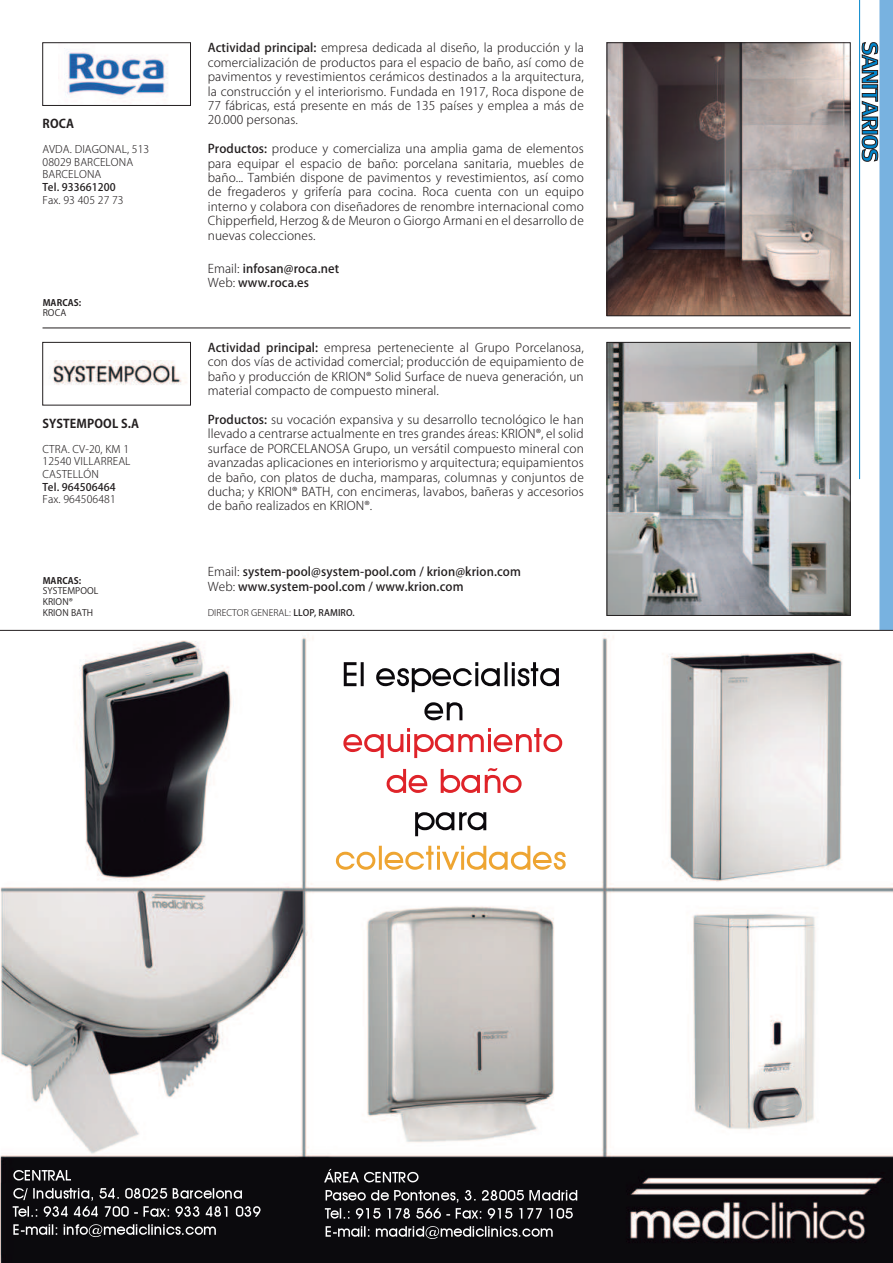
<style>
.page{position:relative;width:893px;height:1263px;background:#fff}
.page>*{position:absolute;margin:0;border:0;box-sizing:border-box;transform-origin:0 0}
.t1{font:300 12px/14.4px "Koz Go Pro";letter-spacing:.01em;color:#231f20;text-align:justify}
.t2{font:500 12px/14.4px "Koz Go Pro";letter-spacing:.01em;color:#231f20}
.t3{font:700 12px "Koz Go Pro";letter-spacing:.01em;color:#231f20}
.t4{font:300 10.5px/12.6px "Koz Go Pro";letter-spacing:.01em;color:#231f20}
.t5{font:500 10.5px "Koz Go Pro";letter-spacing:.01em;color:#231f20}
.t6{font:9px/10.8px "Koz Go Pro";letter-spacing:.01em;color:#231f20}
.t7{font:300 9px "Koz Go Pro";letter-spacing:.01em;color:#231f20}
.t8{font:700 9px "Koz Go Pro";letter-spacing:.01em;color:#231f20}
.s1{font-weight:500}
.s2{font-weight:300}
</style>
<div class="page">
<hr style="left:43px;top:328px;width:807px;height:1px;background:#231f20">
<img style="left:609px;top:45px;width:239px;height:269px">
<div style="left:607px;top:43px;width:243px;height:273px;border:1px solid #231f20"></div>
<img style="left:64px;top:48px;width:104px;height:51px">
<div style="left:43px;top:43px;width:148px;height:63px;border:1px solid #231f20"></div>
<img style="left:609px;top:344px;width:239px;height:270px">
<div style="left:607px;top:342px;width:243px;height:274px;border:1px solid #231f20"></div>
<img style="left:53px;top:360px;width:134px;height:25px">
<div style="left:43px;top:342px;width:148px;height:63px;border:1px solid #231f20"></div>
<hr style="left:859px;top:0;width:1px;height:479px;background:#0084ca">
<img style="left:0;top:633px;width:893px;height:630px">
<img style="left:13px;top:1170px;width:58px;height:30px">
<img style="left:344px;top:662px;width:153px;height:30px">
<img style="left:424px;top:702px;width:38px;height:18px">
<img style="left:343px;top:728px;width:166px;height:30px">
<img style="left:387px;top:768px;width:135px;height:25px">
<img style="left:415px;top:812px;width:71px;height:24px">
<img style="left:336px;top:846px;width:169px;height:24px">
<img style="left:324px;top:1169px;width:95px;height:31px">
<svg style="left:862px;top:0;width:31px;height:930px"></svg>
<hr style="left:0;top:630px;width:893px;height:1px;background:#231f20">
<p class="t3" style="left:43px;top:116px;width:33px">ROCA</p>
<p class="t4" style="left:43px;top:143px;width:108px">AVDA. DIAGONAL, 513<br>08029 BARCELONA<br>BARCELONA</p>
<p class="t5" style="left:43px;top:180px;width:75px">Tel. 933661200</p>
<p class="t4" style="left:43px;top:193px;width:83px">Fax. 93 405 27 73</p>
<p class="t8" style="left:43px;top:296px;width:40px">MARCAS:</p>
<p class="t6" style="left:43px;top:308px;width:25px">ROCA</p>
<p class="t3" style="left:43px;top:415px;width:98px">SYSTEMPOOL S.A</p>
<p class="t4" style="left:43px;top:443px;width:90px">CTRA. CV-20, KM 1<br>12540 VILLARREAL<br>CASTELLÓN</p>
<p class="t5" style="left:43px;top:480px;width:75px">Tel. 964506464</p>
<p class="t4" style="left:43px;top:493px;width:75px">Fax. 964506481</p>
<p class="t8" style="left:43px;top:574px;width:40px">MARCAS:</p>
<p class="t6" style="left:43px;top:586px;width:57px">SYSTEMPOOL<br>KRION®<br>KRION BATH</p>
<p class="t1" style="left:208px;top:41px;width:378px"><span class="s1">Actividad principal:</span> empresa dedicada al diseño, la producción y la comercialización de productos para el espacio de baño, así como de pavimentos y revestimientos cerámicos destinados a la arquitectura, la construcción y el interiorismo. Fundada en 1917, Roca dispone de 77 fábricas, está presente en más de 135 países y emplea a más de 20.000 personas.</p>
<p class="t1" style="left:208px;top:142px;width:378px"><span class="s1">Productos:</span> produce y comercializa una amplia gama de elementos para equipar el espacio de baño: porcelana sanitaria, muebles de baño... También dispone de pavimentos y revestimientos, así como de fregaderos y grifería para cocina. Roca cuenta con un equipo interno y colabora con diseñadores de renombre internacional como Chipper昀椀eld, Herzog &amp; de Meuron o Giorgo Armani en el desarrollo de nuevas colecciones.</p>
<p class="t2" style="left:208px;top:262px;width:133px"><span class="s2">Email:</span> infosan@roca.net<br><span class="s2">Web:</span> www.roca.es</p>
<p class="t1" style="left:208px;top:340px;width:378px"><span class="s1">Actividad principal:</span> empresa perteneciente al Grupo Porcelanosa, con dos vías de actividad comercial; producción de equipamiento de baño y producción de KRION® Solid Surface de nueva generación, un material compacto de compuesto mineral.</p>
<p class="t1" style="left:208px;top:412px;width:378px"><span class="s1">Productos:</span> su vocación expansiva y su desarrollo tecnológico le han llevado a centrarse actualmente en tres grandes áreas: KRION®, el solid surface de PORCELANOSA Grupo, un versátil compuesto mineral con avanzadas aplicaciones en interiorismo y arquitectura; equipamientos de baño, con platos de ducha, mamparas, columnas y conjuntos de ducha; y KRION® BATH, con encimeras, lavabos, bañeras y accesorios de baño realizados en KRION®.</p>
<p class="t2" style="left:208px;top:565px;width:315px"><span class="s2">Email:</span> system-pool@system-pool.com / krion@krion.com<br><span class="s2">Web:</span> www.system-pool.com / www.krion.com</p>
<p class="t7" style="left:208px;top:606px;width:149px">DIRECTOR GENERAL: <span class="s1">LLOP, RAMIRO.</span></p>
</div>
